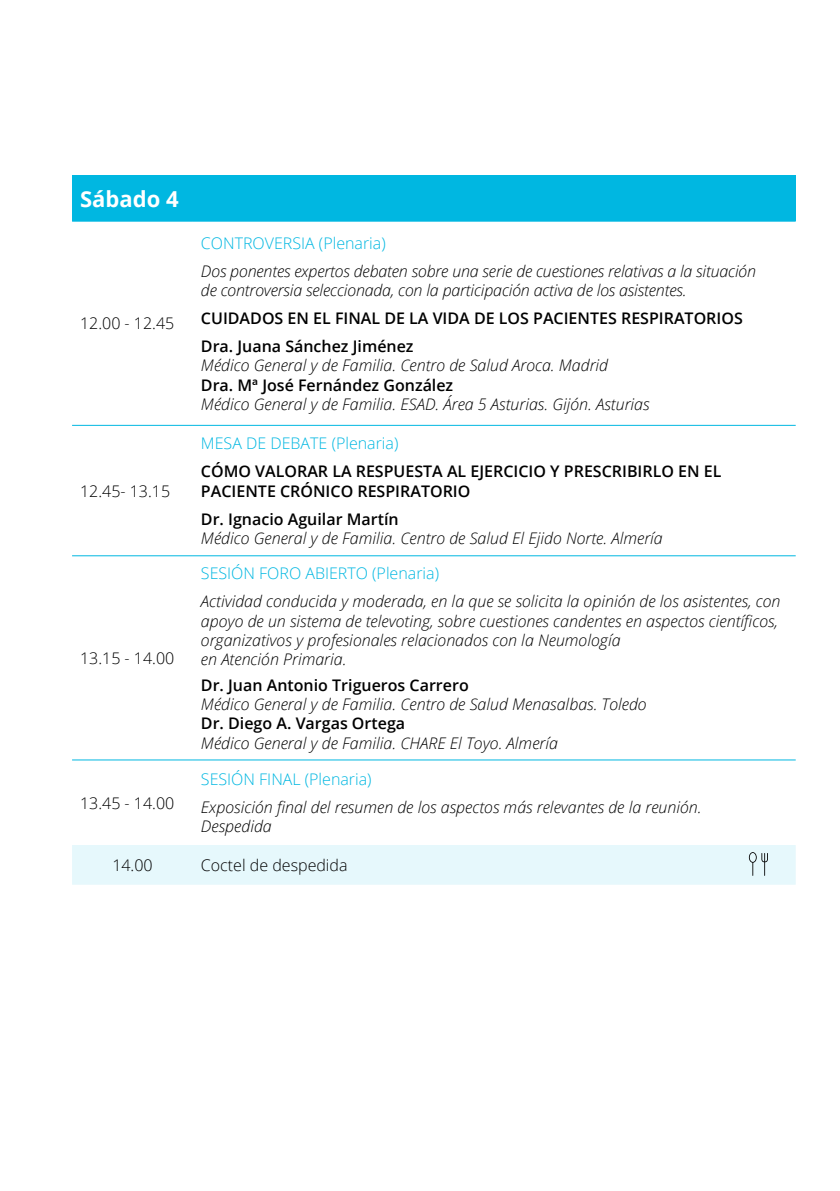
<style>
.page{position:relative;width:840px;height:1191px;background:#fff}
.page>*{position:absolute;margin:0;border:0;box-sizing:border-box;transform-origin:0 0}
.t1{font:700 22px "Open Sans";color:#fff}
.t2{font:italic 300 16px/19.2px "Open Sans";color:#000}
.t3{font:600 16px/28px "Open Sans";color:#000}
.t4{font:300 16px "Open Sans";color:#00b7e1}
.t5{font:300 16px "Open Sans";color:#000}
</style>
<div class="page">
<div style="left:72px;top:176px;width:723px;height:45px;background:#00b7e1"></div>
<hr style="left:72px;top:555px;width:121px;height:1px;background:#00b7e1">
<hr style="left:193px;top:555px;width:602px;height:1px;background:#00b7e1">
<hr style="left:72px;top:759px;width:121px;height:1px;background:#00b7e1">
<hr style="left:193px;top:759px;width:602px;height:1px;background:#00b7e1">
<hr style="left:72px;top:425px;width:121px;height:1px;background:#00b7e1">
<hr style="left:193px;top:425px;width:602px;height:1px;background:#00b7e1">
<hr style="left:72px;top:221px;width:121px;height:1px;background:#00b7e1">
<hr style="left:193px;top:221px;width:602px;height:1px;background:#00b7e1">
<div style="left:72px;top:845px;width:723px;height:39px;background:#e6f8fc"></div>
<h1 class="t1" style="left:80px;top:183px;width:100px">Sábado 4</h1>
<p class="t5" style="left:80px;top:313px;width:96px">12.00 - 12.45</p>
<p class="t5" style="left:80px;top:480px;width:92px">12.45- 13.15</p>
<p class="t5" style="left:80px;top:647px;width:96px">13.15 - 14.00</p>
<p class="t5" style="left:80px;top:792px;width:96px">13.45 - 14.00</p>
<p class="t4" style="left:201px;top:232px;width:186px">CONTROVERSIA (Plenaria)</p>
<p class="t2" style="left:201px;top:261px;width:556px">Dos ponentes expertos debaten sobre una serie de cuestiones relativas a la situación de controversia seleccionada, con la participación activa de los asistentes.</p>
<p class="t3" style="left:201px;top:304px;width:543px">CUIDADOS EN EL FINAL DE LA VIDA DE LOS PACIENTES RESPIRATORIOS<br>Dra. Juana Sánchez Jiménez</p>
<p class="t2" style="left:201px;top:355px;width:408px">Médico General y de Familia. Centro de Salud Aroca. Madrid</p>
<p class="t3" style="left:201px;top:370px;width:254px">Dra. Mª José Fernández González</p>
<p class="t2" style="left:201px;top:394px;width:450px">Médico General y de Familia. ESAD. Área 5 Asturias. Gijón. Asturias</p>
<p class="t4" style="left:201px;top:433px;width:199px">MESA DE DEBATE (Plenaria)</p>
<p class="t3" style="left:201px;top:462px;width:521px;line-height:19.2px">CÓMO VALORAR LA RESPUESTA AL EJERCICIO Y PRESCRIBIRLO EN EL<br>PACIENTE CRÓNICO RESPIRATORIO</p>
<p class="t3" style="left:201px;top:504px;width:199px">Dr. Ignacio Aguilar Martín</p>
<p class="t2" style="left:201px;top:528px;width:463px">Médico General y de Familia. Centro de Salud El Ejido Norte. Almería</p>
<p class="t4" style="left:201px;top:562px;width:239px">SESIÓN FORO ABIERTO (Plenaria)</p>
<p class="t2" style="left:201px;top:591px;width:580px">Actividad conducida y moderada, en la que se solicita la opinión de los asistentes, con apoyo de un sistema de televoting, sobre cuestiones candentes en aspectos científicos, organizativos y profesionales relacionados con la Neumología<br>en Atención Primaria.</p>
<p class="t3" style="left:201px;top:671px;width:269px">Dr. Juan Antonio Trigueros Carrero</p>
<p class="t2" style="left:201px;top:694px;width:447px">Médico General y de Familia. Centro de Salud Menasalbas. Toledo</p>
<p class="t3" style="left:201px;top:709px;width:206px">Dr. Diego A. Vargas Ortega</p>
<p class="t2" style="left:201px;top:732px;width:358px">Médico General y de Familia. CHARE El Toyo. Almería</p>
<p class="t4" style="left:201px;top:768px;width:172px">SESIÓN FINAL (Plenaria)</p>
<p class="t2" style="left:201px;top:797px;width:502px">Exposición final del resumen de los aspectos más relevantes de la reunión.<br>Despedida</p>
<p class="t5" style="left:112px;top:854px;width:42px">14.00</p>
<p class="t5" style="left:201px;top:854px;width:148px">Coctel de despedida</p>
</div>
